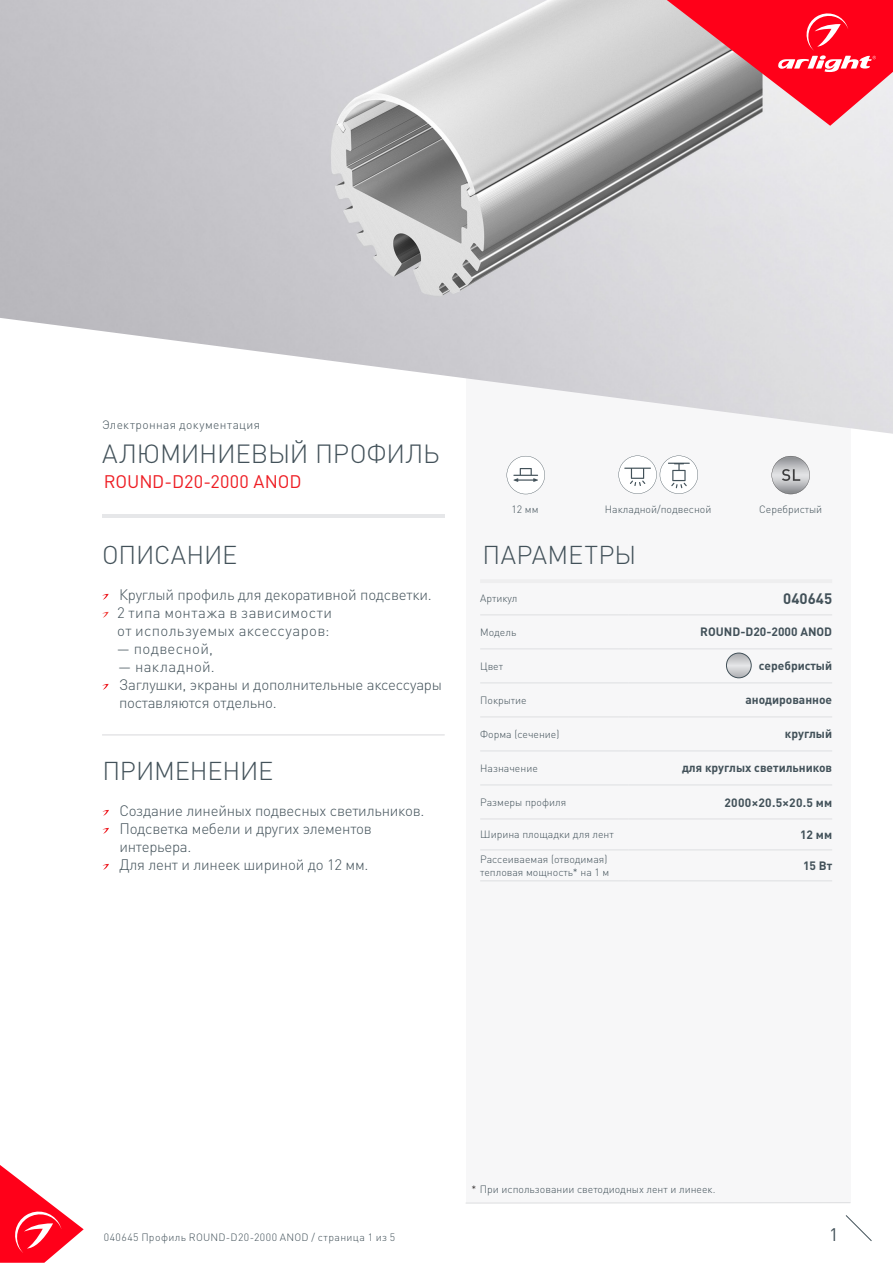
<style>
.page{position:relative;width:893px;height:1263px;background:#fff}
.page>*{position:absolute;margin:0;border:0;box-sizing:border-box;transform-origin:0 0}
.t1{font:300 25.95px "DIN Pro";letter-spacing:-.01em;color:#425159}
.t2{font:300 25.5px "DIN Pro";letter-spacing:-.005em;color:#425159}
.t3{font:300 25.5px "DIN Pro";letter-spacing:.015em;color:#425159}
.t4{font:18px "DIN Pro";color:#ee1d23}
.t5{font:18px "DIN Pro";color:#425159}
.t6{font:300 15px/18px "DIN Pro";letter-spacing:-.015em;color:#425159}
.t7{font:300 15px/18px "DIN Pro";letter-spacing:.02em;color:#425159}
.t8{font:700 15px "DIN Pro";color:#425159}
.t9{font:700 12px "DIN Pro";color:#425159}
.t10{font:300 12px "DIN Pro";letter-spacing:.03em;color:#425159}
.t11{font:700 12px "DIN Pro";letter-spacing:.025em;color:#425159}
.t12{font:300 10.5px/12.6px "DIN Pro";color:#425159}
.t13{font:300 10.5px "DIN Pro";letter-spacing:.04em;color:#425159}
.s1{color:#231f20}
</style>
<div class="page">
<svg style="left:0;top:1165px;width:84px;height:98px"></svg>
<svg style="left:845px;top:1215px;width:27px;height:26px"></svg>
<div style="left:466px;top:250px;width:384px;height:953px;background:#f7f7f8"></div>
<svg style="left:772px;top:456px;width:38px;height:38px"></svg>
<hr style="left:480px;top:579px;width:148px;height:4px;background:#eeeeef">
<hr style="left:628px;top:579px;width:204px;height:4px;background:#eeeeef">
<hr style="left:480px;top:614px;width:148px;height:1px;background:#e6e7e9">
<hr style="left:628px;top:614px;width:204px;height:1px;background:#e6e7e9">
<hr style="left:480px;top:648px;width:148px;height:2px;background:#e6e7e9">
<hr style="left:628px;top:648px;width:204px;height:2px;background:#e6e7e9">
<hr style="left:480px;top:682px;width:148px;height:2px;background:#e6e7e9">
<hr style="left:628px;top:682px;width:204px;height:2px;background:#e6e7e9">
<hr style="left:480px;top:716px;width:148px;height:2px;background:#e6e7e9">
<hr style="left:628px;top:716px;width:204px;height:2px;background:#e6e7e9">
<hr style="left:480px;top:750px;width:148px;height:2px;background:#e6e7e9">
<hr style="left:628px;top:750px;width:204px;height:2px;background:#e6e7e9">
<hr style="left:480px;top:784px;width:148px;height:2px;background:#e6e7e9">
<hr style="left:628px;top:784px;width:204px;height:2px;background:#e6e7e9">
<hr style="left:480px;top:818px;width:148px;height:2px;background:#e6e7e9">
<hr style="left:628px;top:818px;width:204px;height:2px;background:#e6e7e9">
<hr style="left:480px;top:849px;width:148px;height:2px;background:#e6e7e9">
<hr style="left:628px;top:849px;width:204px;height:2px;background:#e6e7e9">
<hr style="left:480px;top:880px;width:148px;height:1px;background:#e6e7e9">
<hr style="left:628px;top:880px;width:204px;height:1px;background:#e6e7e9">
<hr style="left:466px;top:1202px;width:384px;height:1px;background:#dcdddf">
<svg style="left:102px;top:810px;width:7px;height:6px"></svg>
<svg style="left:102px;top:828px;width:7px;height:6px"></svg>
<svg style="left:102px;top:864px;width:7px;height:6px"></svg>
<hr style="left:102px;top:734px;width:343px;height:1px;background:#dcdddf">
<svg style="left:726px;top:653px;width:25px;height:25px"></svg>
<div style="left:726px;top:653px;width:26px;height:25px;border:1px solid #425159;border-radius:50%"></div>
<svg style="left:507px;top:456px;width:38px;height:38px"></svg>
<svg style="left:102px;top:594px;width:7px;height:6px"></svg>
<svg style="left:102px;top:612px;width:7px;height:6px"></svg>
<svg style="left:102px;top:684px;width:7px;height:6px"></svg>
<img style="left:0;top:0;width:893px;height:434px">
<svg style="left:667px;top:0;width:226px;height:126px;background:#e25765"></svg>
<hr style="left:102px;top:514px;width:342px;height:3px;background:#e6e7e9">
<svg style="left:618px;top:456px;width:80px;height:38px"></svg>
<p class="t10" style="left:102px;top:417px;width:160px">Электронная документация</p>
<p class="t1" style="left:102px;top:436px;width:339px">АЛЮМИНИЕВЫЙ ПРОФИЛЬ</p>
<p class="t4" style="left:104px;top:470px;width:199px">ROUND-D20-2000 ANOD</p>
<p class="t2" style="left:102px;top:537px;width:137px">ОПИСАНИЕ</p>
<p class="t6" style="left:119px;top:584px;width:314px">Круглый профиль для декоративной подсветки.</p>
<p class="t7" style="left:117px;top:602px;width:217px">2 типа монтажа в зависимости от используемых аксессуаров:</p>
<p class="t7" style="left:117px;top:638px;width:97px">— подвесной,</p>
<p class="t7" style="left:118px;top:656px;width:98px">— накладной.</p>
<p class="t6" style="left:119px;top:674px;width:324px">Заглушки, экраны и дополнительные аксессуары поставляются отдельно.</p>
<p class="t2" style="left:102px;top:753px;width:172px">ПРИМЕНЕНИЕ</p>
<p class="t6" style="left:119px;top:800px;width:306px">Создание линейных подвесных светильников.</p>
<p class="t6" style="left:119px;top:818px;width:254px">Подсветка мебели и других элементов интерьера.</p>
<p class="t6" style="left:119px;top:854px;width:251px">Для лент и линеек шириной до 12 мм.</p>
<p class="t12" style="left:511px;top:502px;width:29px">12 мм</p>
<p class="t12" style="left:605px;top:502px;width:108px">Накладной/подвесной</p>
<p class="t12" style="left:759px;top:502px;width:65px">Серебристый</p>
<p class="t3" style="left:483px;top:537px;width:155px">ПАРАМЕТРЫ</p>
<p class="t12" style="left:480px;top:591px;width:39px">Артикул</p>
<p class="t8" style="left:783px;top:588px;width:50px">040645</p>
<p class="t12" style="left:480px;top:625px;width:38px">Модель</p>
<p class="t9" style="left:700px;top:624px;width:133px">ROUND-D20-2000 ANOD</p>
<p class="t12" style="left:480px;top:659px;width:24px">Цвет</p>
<p class="t9" style="left:759px;top:658px;width:75px">серебристый</p>
<p class="t12" style="left:480px;top:693px;width:48px">Покрытие</p>
<p class="t9" style="left:745px;top:692px;width:88px">анодированное</p>
<p class="t12" style="left:480px;top:727px;width:81px">Форма (сечение)</p>
<p class="t9" style="left:785px;top:726px;width:49px">круглый</p>
<p class="t12" style="left:480px;top:761px;width:59px">Назначение</p>
<p class="t9" style="left:682px;top:760px;width:152px">для круглых светильников</p>
<p class="t12" style="left:480px;top:795px;width:87px">Размеры профиля</p>
<p class="t11" style="left:724px;top:794px;width:109px">2000×20.5×20.5 мм</p>
<p class="t12" style="left:480px;top:828px;width:135px">Ширина площадки для лент</p>
<p class="t9" style="left:800px;top:826px;width:33px">12 мм</p>
<p class="t12" style="left:480px;top:852px;width:131px">Рассеиваемая (отводимая) тепловая мощность* на 1 м</p>
<p class="t9" style="left:803px;top:857px;width:31px">15 Вт</p>
<p class="t12" style="left:471px;top:1183px;width:246px"><span class="s1">*</span> При использовании светодиодных лент и линеек.</p>
<p class="t13" style="left:104px;top:1230px;width:293px">040645 Профиль ROUND-D20-2000 ANOD / страница 1 из 5</p>
<p class="t5" style="left:829px;top:1222px;width:11px">1</p>
</div>
